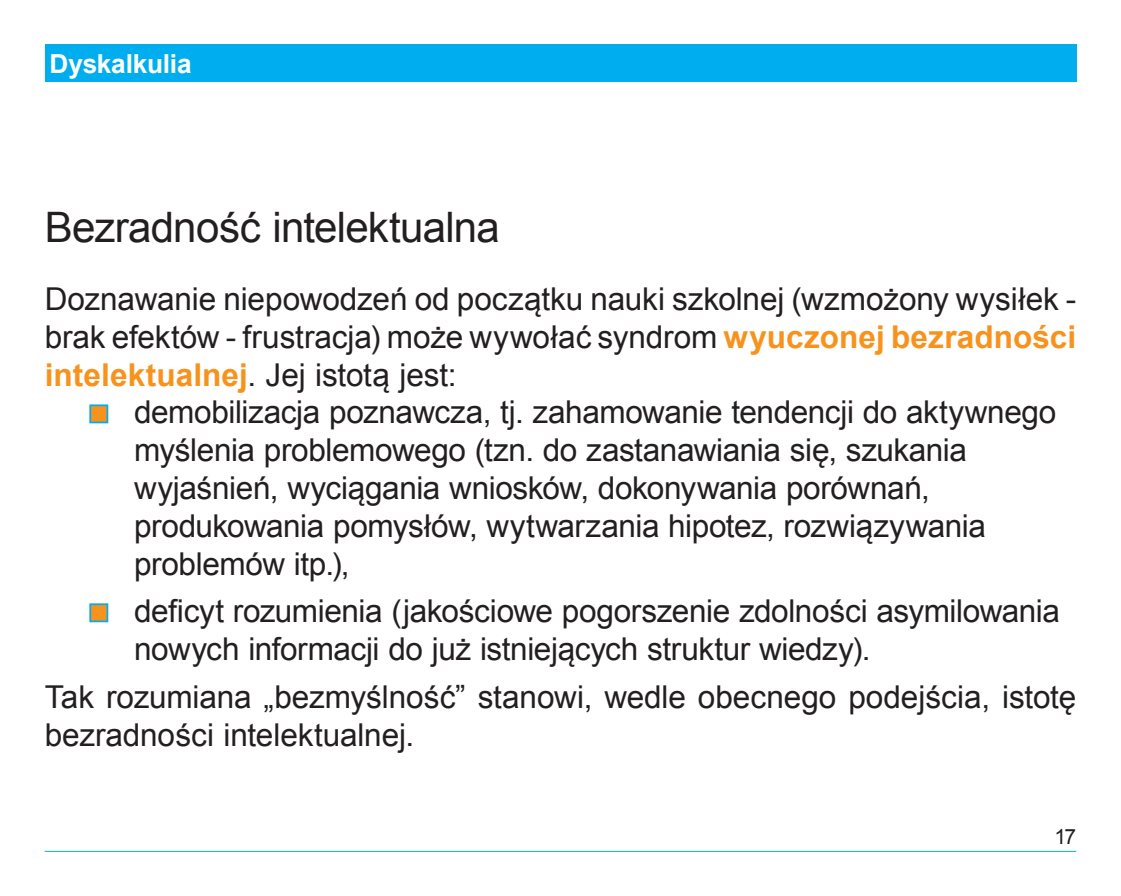
<style>
.page{position:relative;width:1121px;height:896px;background:#fff}
.page>*{position:absolute;margin:0;border:0;box-sizing:border-box;transform-origin:0 0}
.t1{font:42px "Arial";letter-spacing:-.02em;color:#231f20}
.t2{font:31.5px/37.8px "Arial";letter-spacing:-.01em;color:#231f20}
.t3{font:700 26.25px "Arial";letter-spacing:-.01em;color:#fff}
.t4{font:21px "Arial";color:#231f20}
.s1{font-weight:700;color:#f7931d}
</style>
<div class="page">
<div style="left:45px;top:45px;width:1030px;height:37px;background:#00aeef"></div>
<hr style="left:45px;top:851px;width:1030px;height:1px;background:#00aeef">
<div style="left:90px;top:405px;width:17px;height:17px;background:#f7931d"></div>
<div style="left:89px;top:404px;width:19px;height:19px;border:2px solid #00aeef"></div>
<div style="left:90px;top:604px;width:17px;height:17px;background:#f7931d"></div>
<div style="left:89px;top:603px;width:19px;height:19px;border:2px solid #00aeef"></div>
<p class="t3" style="left:50px;top:49px;width:144px">Dyskalkulia</p>
<h1 class="t1" style="left:45px;top:204px;width:456px">Bezradność intelektualna</h1>
<p class="t2" style="left:45px;top:280px;width:1032px;text-align:justify">Doznawanie niepowodzeń od początku nauki szkolnej (wzmożony wysiłek - brak efektów - frustracja) może wywołać syndrom <span class="s1">wyuczonej bezradności intelektualnej</span>. Jej istotą jest:</p>
<p class="t2" style="left:134px;top:394px;width:923px">demobilizacja poznawcza, tj. zahamowanie tendencji do aktywnego myślenia problemowego (tzn. do zastanawiania się, szukania wyjaśnień, wyciągania wniosków, dokonywania porównań, produkowania pomysłów, wytwarzania hipotez, rozwiązywania problemów itp.),</p>
<p class="t2" style="left:134px;top:592px;width:927px">deficyt rozumienia (jakościowe pogorszenie zdolności asymilowania nowych informacji do już istniejących struktur wiedzy).</p>
<p class="t2" style="left:45px;top:678px;width:1032px">Tak rozumiana „bezmyślność” stanowi, wedle obecnego podejścia, istotę bezradności intelektualnej.</p>
<p class="t4" style="left:1054px;top:825px;width:23px">17</p>
</div>
